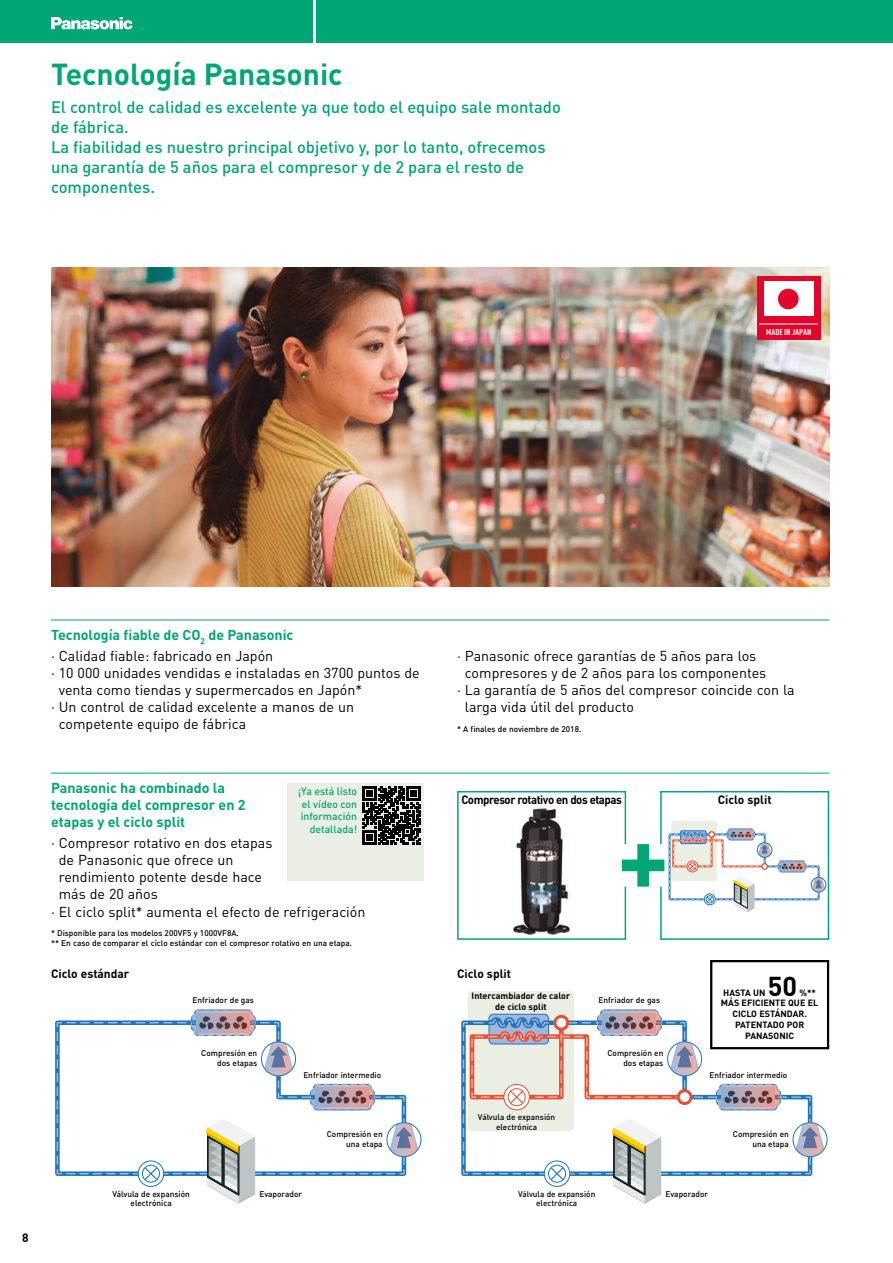
<style>
.page{position:relative;width:893px;height:1263px;background:#fff}
.page>*{position:absolute;margin:0;border:0;box-sizing:border-box;transform-origin:0 0}
.t1{font:700 30px "DIN Pro";color:#00a676}
.t2{font:700 27px "DIN";color:#000}
.t3{font:500 16.5px/19.8px "DIN Pro";color:#00a676}
.t4{font:14.25px "DIN Pro";color:#000}
.t5{font:700 14.25px/17.1px "DIN Pro";color:#00a676}
.t6{font:700 12px "DIN Pro";letter-spacing:-.01em;color:#000}
.t7{font:700 12px "DIN Pro";letter-spacing:-.04em;color:#000;scale:.95 1}
.t8{font:500 10.5px/12.6px "DIN Pro";color:#00a676;text-align:right}
.t9{font:700 9px "DIN";color:#000}
.t10{font:700 9px/10.8px "DIN Pro";color:#000;text-align:center}
.t11{font:700 8.55px "DIN Cond";color:#fff}
.t12{font:500 8.25px/9.9px "DIN Pro";color:#000;text-align:right}
</style>
<div class="page">
<div style="left:468px;top:991px;width:106px;height:140px;background:#ebeee3;border-radius:4px"></div>
<svg style="left:56px;top:1009px;width:365px;height:194px"></svg>
<div style="left:261px;top:1041px;width:35px;height:35px;border:1px solid #1c76ba;border-radius:50%"></div>
<svg style="left:462px;top:1009px;width:365px;height:194px"></svg>
<div style="left:667px;top:1041px;width:35px;height:35px;border:1px solid #1c76ba;border-radius:50%"></div>
<img style="left:51px;top:268px;width:778px;height:319px">
<div style="left:757px;top:276px;width:64px;height:64px;background:#e2062d"></div>
<hr style="left:759px;top:324px;width:59px;height:1px;background:#fff">
<div style="left:764px;top:282px;width:49px;height:34px;background:#fff"></div>
<div style="left:778px;top:289px;width:21px;height:20px;background:#e2062d;border-radius:50%"></div>
<svg style="left:457px;top:791px;width:373px;height:149px"></svg>
<hr style="left:51px;top:773px;width:778px;height:1px;background:#00a676">
<div style="left:287px;top:783px;width:136px;height:98px;background:#ebeee3"></div>
<svg style="left:362px;top:786px;width:58px;height:58px"></svg>
<div style="left:711px;top:961px;width:117px;height:87px;background:#fff"></div>
<div style="left:710px;top:960px;width:119px;height:89px;border:2px solid #000"></div>
<hr style="left:51px;top:620px;width:778px;height:1px;background:#00a676">
<div style="left:317px;top:0;width:576px;height:43px;background:#00a676"></div>
<div style="left:0;top:0;width:313px;height:43px;background:#00a676"></div>
<svg style="left:51px;top:17px;width:81px;height:13px"></svg>
<h1 class="t1" style="left:51px;top:49px;width:293px">Tecnología Panasonic</h1>
<p class="t3" style="left:51px;top:96px;width:511px">El control de calidad es excelente ya que todo el equipo sale montado de fábrica.<br>La fiabilidad es nuestro principal objetivo y, por lo tanto, ofrecemos una garantía de 5 años para el compresor y de 2 para el resto de componentes.</p>
<p class="t11" style="left:766px;top:327px;width:46px">MADE IN JAPAN</p>
<p class="t6" style="left:22px;top:1227px;width:8px">8</p>
<p class="t5" style="left:51px;top:624px;width:244px">Tecnología fiable de CO<sub>2</sub> de Panasonic</p>
<p class="t4" style="left:51px;top:644px;width:224px">· Calidad fiable: fabricado en Japón</p>
<p class="t4" style="left:51px;top:661px;width:370px">· 10 000 unidades vendidas e instaladas en 3700 puntos de</p>
<p class="t4" style="left:59px;top:679px;width:305px">venta como tiendas y supermercados en Japón*</p>
<p class="t4" style="left:51px;top:696px;width:305px">· Un control de calidad excelente a manos de un</p>
<p class="t4" style="left:59px;top:713px;width:189px">competente equipo de fábrica</p>
<p class="t5" style="left:51px;top:777px;width:196px">Panasonic ha combinado la tecnología del compresor en 2 etapas y el ciclo split</p>
<p class="t4" style="left:51px;top:832px;width:223px">· Compresor rotativo en dos etapas</p>
<p class="t4" style="left:59px;top:849px;width:176px">de Panasonic que ofrece un</p>
<p class="t4" style="left:59px;top:866px;width:205px">rendimiento potente desde hace</p>
<p class="t4" style="left:59px;top:883px;width:101px">más de 20 años</p>
<p class="t4" style="left:51px;top:900px;width:316px">· El ciclo split* aumenta el efecto de refrigeración</p>
<p class="t12" style="left:51px;top:927px;width:303px;text-align:left">* Disponible para los modelos 200VF5 y 1000VF8A.<br>** En caso de comparar el ciclo estándar con el compresor rotativo en una etapa.</p>
<p class="t8" style="left:298px;top:784px;width:61px">¡Ya está listo el vídeo con información detallada!</p>
<p class="t4" style="left:457px;top:644px;width:301px">· Panasonic ofrece garantías de 5 años para los</p>
<p class="t4" style="left:465px;top:661px;width:303px">compresores y de 2 años para los componentes</p>
<p class="t4" style="left:457px;top:679px;width:339px">· La garantía de 5 años del compresor coincide con la</p>
<p class="t4" style="left:465px;top:696px;width:171px">larga vida útil del producto</p>
<p class="t12" style="left:457px;top:723px;width:126px">* A finales de noviembre de 2018.</p>
<p class="t7" style="left:461px;top:789px;width:170px">Compresor rotativo en dos etapas</p>
<p class="t6" style="left:718px;top:789px;width:56px">Ciclo split</p>
<p class="t6" style="left:51px;top:964px;width:80px">Ciclo estándar</p>
<p class="t6" style="left:457px;top:964px;width:56px">Ciclo split</p>
<p class="t10" style="left:472px;top:990px;width:100px">Intercambiador de calor de ciclo split</p>
<p class="t12" style="left:192px;top:994px;width:63px">Enfriador de gas</p>
<p class="t12" style="left:599px;top:994px;width:63px">Enfriador de gas</p>
<p class="t12" style="left:201px;top:1047px;width:57px">Compresión en dos etapas</p>
<p class="t12" style="left:607px;top:1047px;width:57px">Compresión en dos etapas</p>
<h2 class="t2" style="left:768px;top:968px;width:31px">50</h2>
<p class="t9" style="left:799px;top:986px;width:18px">%**</p>
<p class="t9" style="left:721px;top:997px;width:99px">MÁS EFICIENTE QUE EL</p>
<p class="t9" style="left:732px;top:1008px;width:76px">CICLO ESTÁNDAR.</p>
<p class="t9" style="left:735px;top:1019px;width:71px">PATENTADO POR</p>
<p class="t9" style="left:745px;top:1029px;width:50px">PANASONIC</p>
<p class="t9" style="left:723px;top:986px;width:44px">HASTA UN</p>
<p class="t12" style="left:303px;top:1069px;width:79px">Enfriador intermedio</p>
<p class="t12" style="left:709px;top:1069px;width:79px">Enfriador intermedio</p>
<p class="t12" style="left:112px;top:1188px;width:79px;text-align:center">Válvula de expansión electrónica</p>
<p class="t12" style="left:327px;top:1128px;width:57px">Compresión en una etapa</p>
<p class="t12" style="left:478px;top:1111px;width:79px;text-align:center">Válvula de expansión electrónica</p>
<p class="t12" style="left:259px;top:1188px;width:44px">Evaporador</p>
<p class="t12" style="left:518px;top:1188px;width:79px">Válvula de expansión</p>
<p class="t12" style="left:665px;top:1188px;width:44px">Evaporador</p>
<p class="t12" style="left:536px;top:1197px;width:43px">electrónica</p>
<p class="t12" style="left:733px;top:1128px;width:57px">Compresión en una etapa</p>
</div>
